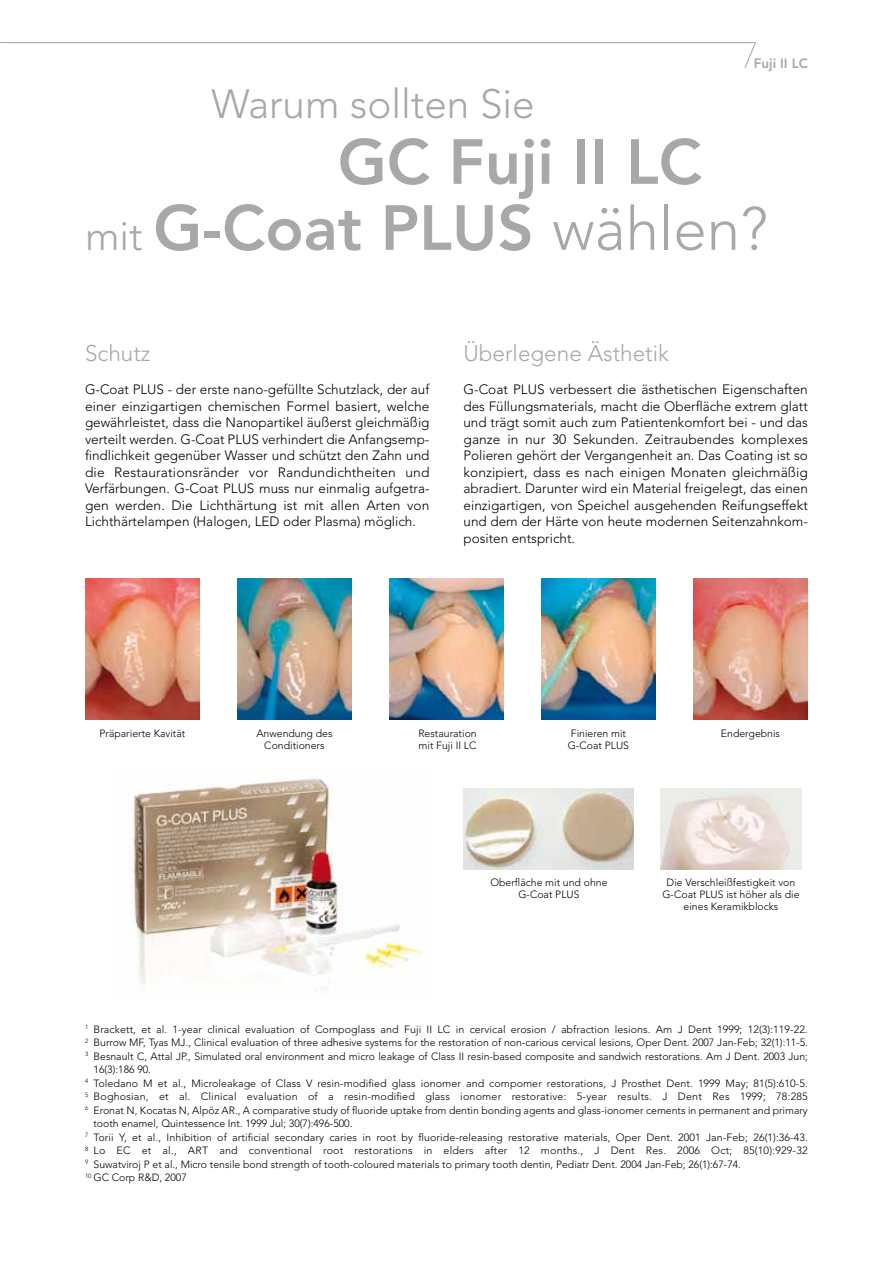
<style>
.page{position:relative;width:893px;height:1263px;background:#fff}
.page>*{position:absolute;margin:0;border:0;box-sizing:border-box;transform-origin:0 0}
.t1{font:800 63px/66px "Avenir LT Std";color:#a7a8aa}
.t2{font:300 40.5px "Avenir LT Std";color:#a7a8aa}
.t3{font:300 22.5px "Avenir LT Std";color:#a7a8aa}
.t4{font:300 13.5px/16.5px "Avenir LT Std";color:#000;text-align:justify}
.t5{font:800 13.5px "Avenir LT Std";color:#a7a8aa}
.t6{font:300 10.5px/12px "Avenir LT Std";color:#000;text-align:center}
.t7{font:300 10.5px "Avenir LT Std";letter-spacing:.02em;color:#000}
.s1{font-weight:300;font-size:40.5px}
.s2{font-weight:300;font-size:60px}
</style>
<div class="page">
<svg style="left:744px;top:42px;width:12px;height:26px"></svg>
<hr style="left:0;top:42px;width:755px;height:1px;background:#a7a8aa">
<img style="left:463px;top:789px;width:171px;height:81px">
<img style="left:132px;top:778px;width:290px;height:205px">
<img style="left:85px;top:578px;width:114px;height:141px">
<img style="left:237px;top:578px;width:115px;height:141px">
<img style="left:389px;top:578px;width:115px;height:141px">
<img style="left:541px;top:578px;width:115px;height:141px">
<img style="left:693px;top:578px;width:115px;height:141px">
<img style="left:660px;top:789px;width:141px;height:80px">
<p class="t5" style="left:754px;top:55px;width:56px">Fuji II LC</p>
<h2 class="t2" style="left:211px;top:80px;width:325px">Warum sollten Sie</h2>
<h1 class="t1" style="left:85px;top:129px;width:684px;text-indent:253px">GC Fuji II LC <span class="s1">mit</span> G-Coat PLUS <span class="s2">wählen?</span></h1>
<h3 class="t3" style="left:85px;top:340px;width:67px">Schutz</h3>
<p class="t4" style="left:85px;top:382px;width:346px">G-Coat PLUS - der erste nano-gefüllte Schutzlack, der auf einer einzigartigen chemischen Formel basiert, welche gewährleistet, dass die Nanopartikel äußerst gleichmäßig verteilt werden. G-Coat PLUS verhindert die Anfangsemp&shy;findlichkeit gegenüber Wasser und schützt den Zahn und die Restaurationsränder vor Randundichtheiten und Verfärbungen. G-Coat PLUS muss nur einmalig aufgetra&shy;gen werden. Die Lichthärtung ist mit allen Arten von Lichthärtelampen (Halogen, LED oder Plasma) möglich.</p>
<h3 class="t3" style="left:463px;top:340px;width:207px">Überlegene Ästhetik</h3>
<p class="t4" style="left:463px;top:382px;width:346px">G-Coat PLUS verbessert die ästhetischen Eigenschaften des Füllungsmaterials, macht die Oberfläche extrem glatt und trägt somit auch zum Patientenkomfort bei - und das ganze in nur 30 Sekunden. Zeitraubendes komplexes Polieren gehört der Vergangenheit an. Das Coating ist so konzipiert, dass es nach einigen Monaten gleichmäßig abradiert. Darunter wird ein Material freigelegt, das einen einzigartigen, von Speichel ausgehenden Reifungseffekt und dem der Härte von heute modernen Seitenzahnkom&shy;positen entspricht.</p>
<p class="t6" style="left:99px;top:728px;width:87px">Präparierte Kavität</p>
<p class="t6" style="left:256px;top:728px;width:78px">Anwendung des<br>Conditioners</p>
<p class="t6" style="left:418px;top:728px;width:60px;text-align:left">Restauration mit Fuji II LC</p>
<p class="t6" style="left:568px;top:728px;width:63px;text-align:left">Finieren mit<br>G-Coat PLUS</p>
<p class="t6" style="left:721px;top:728px;width:61px">Endergebnis</p>
<p class="t6" style="left:490px;top:876px;width:119px">Oberfläche mit und ohne<br>G-Coat PLUS</p>
<p class="t6" style="left:662px;top:876px;width:139px">Die Verschleißfestigkeit von<br>G-Coat PLUS ist höher als die eines Keramikblocks</p>
<p class="t6" style="left:85px;top:1023px;width:724px"><sup>1</sup> Brackett, et al. 1-year clinical evaluation of Compoglass and Fuji II LC in cervical erosion / abfraction lesions. Am J Dent 1999; 12(3):119-22.</p>
<p class="t6" style="left:85px;top:1037px;width:724px"><sup>2</sup> Burrow MF, Tyas MJ., Clinical evaluation of three adhesive systems for the restoration of non-carious cervical lesions, Oper Dent. 2007 Jan-Feb; 32(1):11-5.</p>
<p class="t6" style="left:85px;top:1050px;width:724px"><sup>3</sup> Besnault C, Attal JP., Simulated oral environment and micro leakage of Class II resin-based composite and sandwich restorations. Am J Dent. 2003 Jun;</p>
<p class="t6" style="left:94px;top:1064px;width:59px">16(3):186 90.</p>
<p class="t6" style="left:85px;top:1077px;width:724px"><sup>4</sup> Toledano M et al., Microleakage of Class V resin-modified glass ionomer and compomer restorations, J Prosthet Dent. 1999 May; 81(5):610-5.</p>
<p class="t6" style="left:85px;top:1091px;width:724px"><sup>5</sup> Boghosian, et al. Clinical evaluation of a resin-modified glass ionomer restorative: 5-year results. J Dent Res 1999; 78:285</p>
<p class="t6" style="left:85px;top:1104px;width:724px"><sup>6</sup> Eronat N, Kocatas N, Alpöz AR., A comparative study of fluoride uptake from dentin bonding agents and glass-ionomer cements in permanent and primary</p>
<p class="t6" style="left:93px;top:1118px;width:260px">tooth enamel, Quintessence Int. 1999 Jul; 30(7):496-500.</p>
<p class="t6" style="left:85px;top:1131px;width:724px"><sup>7</sup> Torii Y, et al., Inhibition of artificial secondary caries in root by fluoride-releasing restorative materials, Oper Dent. 2001 Jan-Feb; 26(1):36-43.</p>
<p class="t7" style="left:85px;top:1144px;width:724px"><sup>8</sup> Lo EC et al., ART and conventional root restorations in elders after 12 months., J Dent Res. 2006 Oct; 85(10):929-32</p>
<p class="t6" style="left:85px;top:1158px;width:657px"><sup>9</sup> Suwatviroj P et al., Micro tensile bond strength of tooth-coloured materials to primary tooth dentin, Pediatr Dent. 2004 Jan-Feb; 26(1):67-74.</p>
<p class="t6" style="left:85px;top:1172px;width:103px"><sup>10</sup> GC Corp R&amp;D, 2007</p>
</div>
